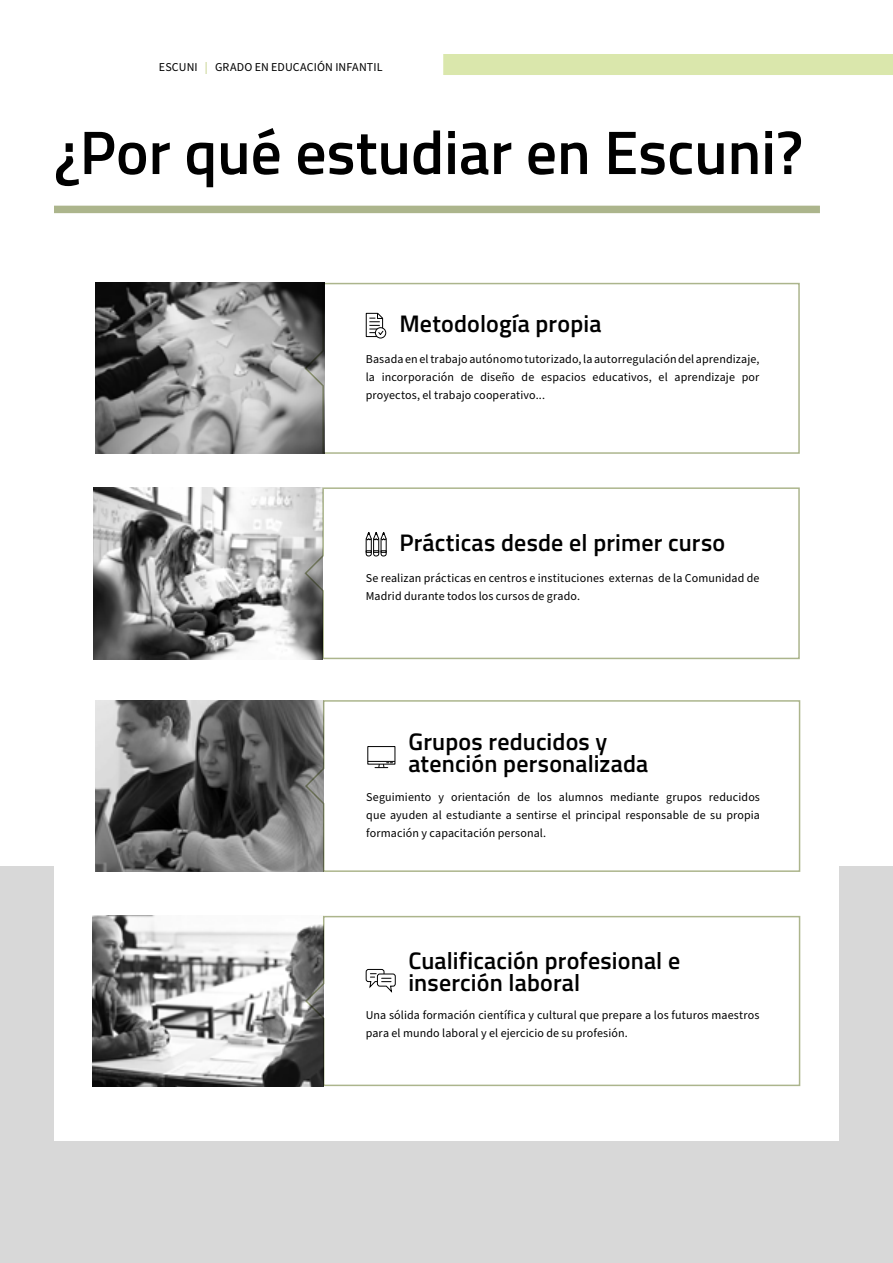
<style>
.page{position:relative;width:893px;height:1263px;background:#fff}
.page>*{position:absolute;margin:0;border:0;box-sizing:border-box;transform-origin:0 0}
.t1{font:600 61.5px "Titillium Web";color:#000}
.t2{font:600 24px/22px "Titillium Web";letter-spacing:.005em;color:#000}
.t3{font:12px/18px "Source Sans Pro";letter-spacing:.01em;color:#000}
.s1{color:#bac874}
</style>
<div class="page">
<div style="left:443px;top:54px;width:450px;height:21px;background:#dae7ac"></div>
<div style="left:0;top:866px;width:893px;height:397px;background:#d8d8d8"></div>
<div style="left:54px;top:206px;width:766px;height:7px;background:#acb58c"></div>
<div style="left:54px;top:269px;width:785px;height:871px;background:#fff"></div>
<svg style="left:303px;top:282px;width:497px;height:172px"></svg>
<svg style="left:304px;top:700px;width:497px;height:172px"></svg>
<svg style="left:303px;top:487px;width:497px;height:173px"></svg>
<svg style="left:304px;top:915px;width:497px;height:172px"></svg>
<img style="left:94px;top:488px;width:229px;height:171px">
<img style="left:95px;top:700px;width:229px;height:171px">
<img style="left:96px;top:283px;width:228px;height:171px">
<svg style="left:365px;top:968px;width:31px;height:26px"></svg>
<div style="left:375px;top:327px;width:11px;height:11px;border:1px solid #000;border-radius:50%"></div>
<svg style="left:365px;top:312px;width:19px;height:25px"></svg>
<div style="left:367px;top:746px;width:28px;height:18px;border:1px solid #000"></div>
<svg style="left:368px;top:761px;width:27px;height:8px"></svg>
<svg style="left:365px;top:530px;width:22px;height:27px"></svg>
<img style="left:93px;top:916px;width:230px;height:170px">
<p class="t3" style="left:159px;top:59px;width:225px">ESCUNI <span class="s1">|</span> GRADO EN EDUCACIÓN INFANTIL</p>
<h1 class="t1" style="left:54px;top:106px;width:751px">¿Por qué estudiar en Escuni?</h1>
<h2 class="t2" style="left:399px;top:311px;width:204px">Metodología propia</h2>
<p class="t3" style="left:366px;top:350px;width:395px;text-align:justify">Basada en el trabajo autónomo tutorizado, la autorregulación del aprendizaje, la incorporación de diseño de espacios educativos, el aprendizaje por proyectos, el trabajo cooperativo...</p>
<h2 class="t2" style="left:399px;top:530px;width:327px">Prácticas desde el primer curso</h2>
<p class="t3" style="left:366px;top:570px;width:395px">Se realizan prácticas en centros e instituciones externas de la Comunidad de<br>Madrid durante todos los cursos de grado.</p>
<h2 class="t2" style="left:408px;top:729px;width:241px">Grupos reducidos y atención personalizada</h2>
<p class="t3" style="left:366px;top:788px;width:395px;text-align:justify">Seguimiento y orientación de los alumnos mediante grupos reducidos que ayuden al estudiante a sentirse el principal responsable de su propia formación y capacitación personal.</p>
<h2 class="t2" style="left:408px;top:948px;width:273px">Cualificación profesional e inserción laboral</h2>
<p class="t3" style="left:366px;top:1006px;width:395px">Una sólida formación científica y cultural que prepare a los futuros maestros para el mundo laboral y el ejercicio de su profesión.</p>
</div>
